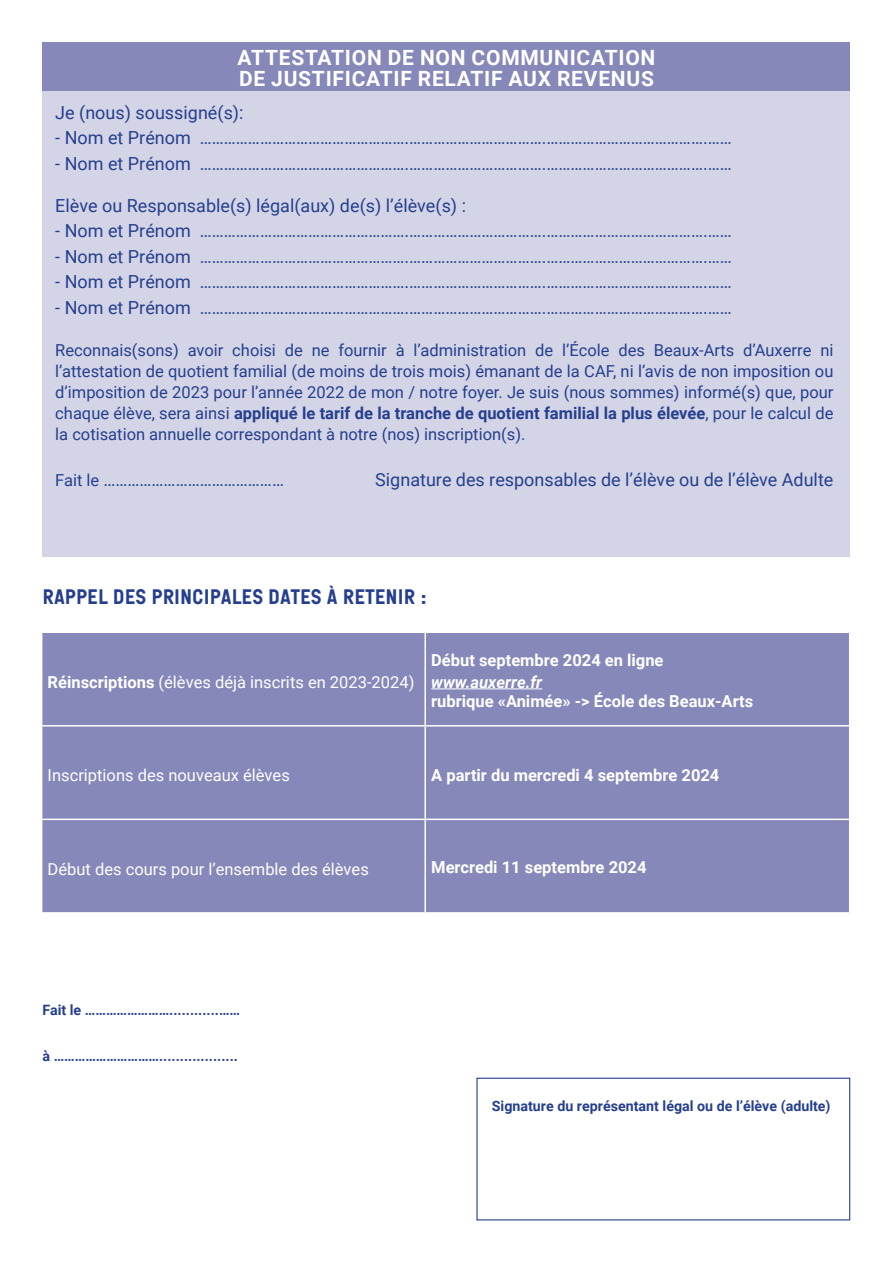
<style>
.page{position:relative;width:893px;height:1263px;background:#fff}
.page>*{position:absolute;margin:0;border:0;box-sizing:border-box;transform-origin:0 0}
.t1{font:700 21px/21px "Roboto";letter-spacing:.035em;color:#fff}
.t2{font:21px "Auxerrenormal";color:#253f8e}
.t3{font:18px "Roboto";color:#253f8e}
.t4{font:16.5px/21px "Roboto";color:#253f8e;text-align:justify}
.t5{font:700 16.5px "Roboto";color:#fff}
.t6{font:16.5px "Roboto";color:#fff}
.t7{font:italic 700 16.5px "Roboto";color:#fff}
.t8{font:700 14.25px "Roboto";color:#253f8e}
.s1{font-weight:700}
.s2{font-size:16.5px}
</style>
<div class="page">
<div style="left:476px;top:1078px;width:374px;height:142px;border:1px solid #253f8e"></div>
<div style="left:42px;top:633px;width:807px;height:279px;background:#8688ba"></div>
<hr style="left:424px;top:633px;width:2px;height:92px;background:#fff">
<hr style="left:41px;top:725px;width:384px;height:1px;background:#fff">
<hr style="left:425px;top:725px;width:425px;height:1px;background:#fff">
<hr style="left:424px;top:726px;width:2px;height:93px;background:#fff">
<hr style="left:41px;top:819px;width:384px;height:1px;background:#fff">
<hr style="left:425px;top:819px;width:425px;height:1px;background:#fff">
<hr style="left:424px;top:820px;width:2px;height:92px;background:#fff">
<hr style="left:431px;top:688px;width:111px;height:1px;background:#fff">
<div style="left:43px;top:43px;width:807px;height:514px;background:#d4d4e7"></div>
<div style="left:43px;top:43px;width:807px;height:48px;background:#8688ba"></div>
<p class="t1" style="left:238px;top:47px;width:419px">ATTESTATION DE NON COMMUNICATION<br>DE JUSTIFICATIF RELATIF AUX REVENUS</p>
<p class="t3" style="left:55px;top:100px;width:190px">Je (nous) soussigné(s):</p>
<p class="t3" style="left:55px;top:125px;width:678px">- Nom et Prénom …………………………………………….…………………………….………………………………….……</p>
<p class="t3" style="left:55px;top:151px;width:678px">- Nom et Prénom …………………………………………….…………………………….………………………………….……</p>
<p class="t3" style="left:55px;top:193px;width:412px">Elève ou Responsable(s) légal(aux) de(s) l’élève(s) :</p>
<p class="t3" style="left:55px;top:218px;width:678px">- Nom et Prénom …………………………………………….…………………………….………………………………….……</p>
<p class="t3" style="left:55px;top:244px;width:678px">- Nom et Prénom …………………………………………….…………………………….………………………………….……</p>
<p class="t3" style="left:55px;top:269px;width:678px">- Nom et Prénom …………………………………………….…………………………….………………………………….……</p>
<p class="t3" style="left:55px;top:295px;width:678px">- Nom et Prénom …………………………………………….…………………………….………………………………….……</p>
<p class="t4" style="left:55px;top:339px;width:780px">Reconnais(sons) avoir choisi de ne fournir à l’administration de l’École des Beaux-Arts d’Auxerre ni l’attestation de quotient familial (de moins de trois mois) émanant de la CAF, ni l’avis de non imposition ou d’imposition de 2023 pour l’année 2022 de mon / notre foyer. Je suis (nous sommes) informé(s) que, pour chaque élève, sera ainsi <span class="s1">appliqué le tarif de la tranche de quotient familial la plus élevée</span>, pour le calcul de la cotisation annuelle correspondant à notre (nos) inscription(s).</p>
<p class="t3" style="left:55px;top:467px;width:230px"><span class="s2">Fait le</span> ………………………………………</p>
<p class="t3" style="left:375px;top:467px;width:460px">Signature des responsables de l’élève ou de l’élève Adulte</p>
<p class="t2" style="left:43px;top:585px;width:386px">RAPPEL DES PRINCIPALES DATES À RETENIR :</p>
<p class="t6" style="left:48px;top:670px;width:368px"><span class="s1">Réinscriptions</span> (élèves déjà inscrits en 2023-2024)</p>
<p class="t5" style="left:431px;top:648px;width:234px">Début septembre 2024 en ligne</p>
<p class="t7" style="left:431px;top:670px;width:112px">www.auxerre.fr</p>
<p class="t5" style="left:431px;top:689px;width:323px">rubrique «Animée» -&gt; École des Beaux-Arts</p>
<p class="t6" style="left:48px;top:764px;width:244px">Inscriptions des nouveaux élèves</p>
<p class="t5" style="left:431px;top:764px;width:290px">A partir du mercredi 4 septembre 2024</p>
<p class="t6" style="left:48px;top:857px;width:323px">Début des cours pour l’ensemble des élèves</p>
<p class="t5" style="left:431px;top:856px;width:217px">Mercredi 11 septembre 2024</p>
<p class="t8" style="left:43px;top:1000px;width:199px">Fait le ……………………............……</p>
<p class="t8" style="left:43px;top:1046px;width:197px">à …………………………...................</p>
<p class="t8" style="left:492px;top:1095px;width:340px">Signature du représentant légal ou de l’élève (adulte)</p>
</div>
